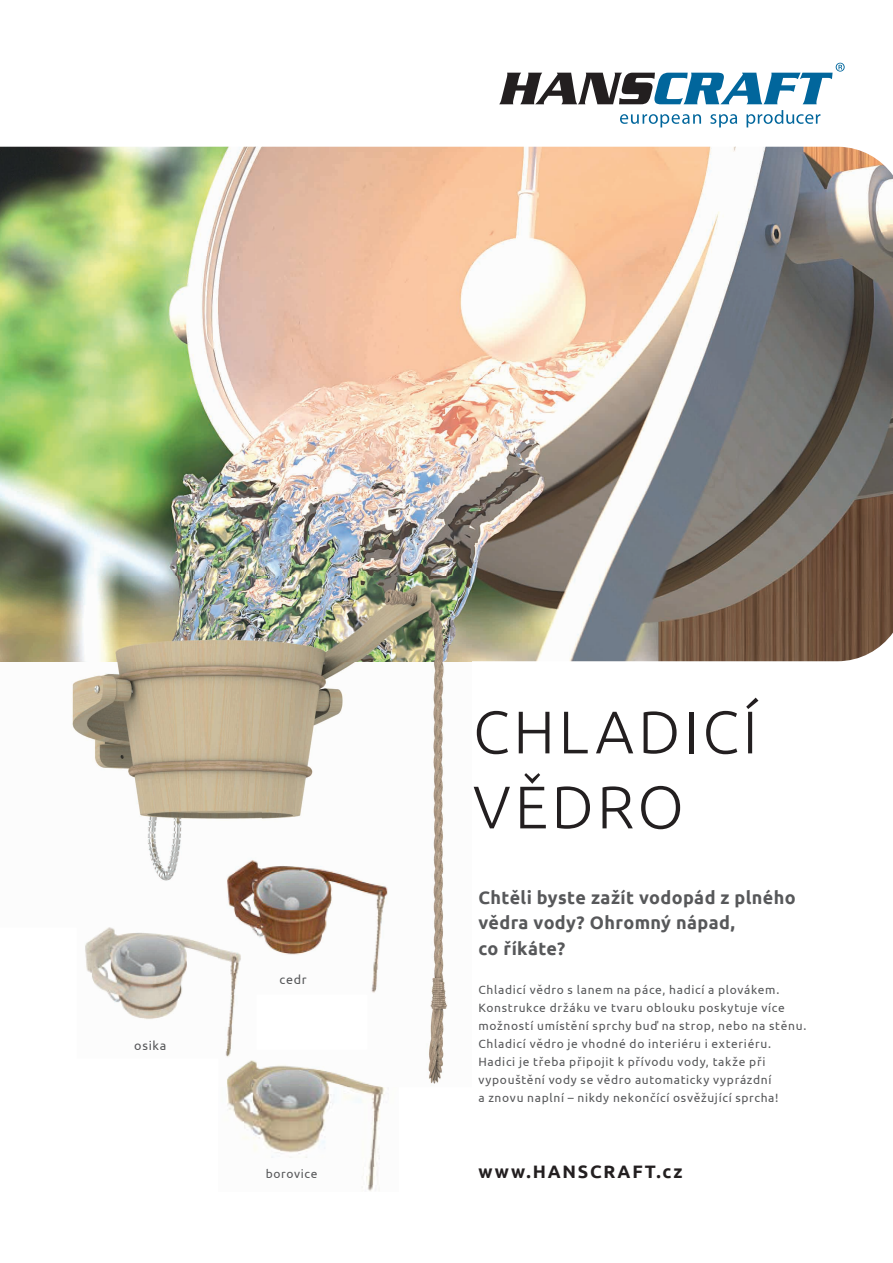
<style>
.page{position:relative;width:893px;height:1263px;background:#fff}
.page>*{position:absolute;margin:0;border:0;box-sizing:border-box;transform-origin:0 0}
.t1{font:300 60px/75px "Ubuntu";letter-spacing:.06em;color:#231f20}
.t2{font:700 18px/25.5px "Ubuntu";letter-spacing:.02em;color:#57585a}
.t3{font:700 18px "Ubuntu";letter-spacing:.095em;color:#231f20}
.t4{font:12.6px "Ubuntu";letter-spacing:.055em;color:#57585a}
.t5{font:12px/18px "Ubuntu";letter-spacing:.055em;color:#57585a}
</style>
<div class="page">
<img style="left:0;top:147px;width:893px;height:514px">
<img style="left:0;top:661px;width:262px;height:220px">
<img style="left:262px;top:661px;width:210px;height:213px">
<img style="left:428px;top:874px;width:20px;height:210px">
<img style="left:0;top:576px;width:472px;height:85px">
<svg style="left:620px;top:114px;width:81px;height:13px"></svg>
<svg style="left:710px;top:114px;width:27px;height:13px"></svg>
<svg style="left:746px;top:110px;width:74px;height:17px"></svg>
<svg style="left:499px;top:63px;width:346px;height:41px"></svg>
<img style="left:85px;top:927px;width:150px;height:123px">
<img style="left:219px;top:850px;width:181px;height:143px">
<img style="left:219px;top:917px;width:37px;height:78px">
<img style="left:227px;top:1060px;width:158px;height:131px">
<img style="left:225px;top:1050px;width:6px;height:7px">
<p class="t4" style="left:134px;top:1037px;width:33px">osika</p>
<p class="t4" style="left:280px;top:972px;width:29px">cedr</p>
<p class="t5" style="left:266px;top:1164px;width:53px">borovice</p>
<h1 class="t1" style="left:473px;top:693px;width:286px">CHLADICÍ<br>VĚDRO</h1>
<h2 class="t2" style="left:478px;top:884px;width:319px">Chtěli byste zažít vodopád z plného vědra vody? Ohromný nápad,<br>co říkáte?</h2>
<p class="t5" style="left:478px;top:980px;width:329px">Chladicí vědro s lanem na páce, hadicí a plovákem.<br>Konstrukce držáku ve tvaru oblouku poskytuje více možností umístění sprchy buď na strop, nebo na stěnu.<br>Chladicí vědro je vhodné do interiéru i exteriéru.<br>Hadici je třeba připojit k přívodu vody, takže při vypouštění vody se vědro automaticky vyprázdní<br>a znovu naplní – nikdy nekončící osvěžující sprcha!</p>
<h2 class="t3" style="left:478px;top:1161px;width:206px">www.HANSCRAFT.cz</h2>
</div>
